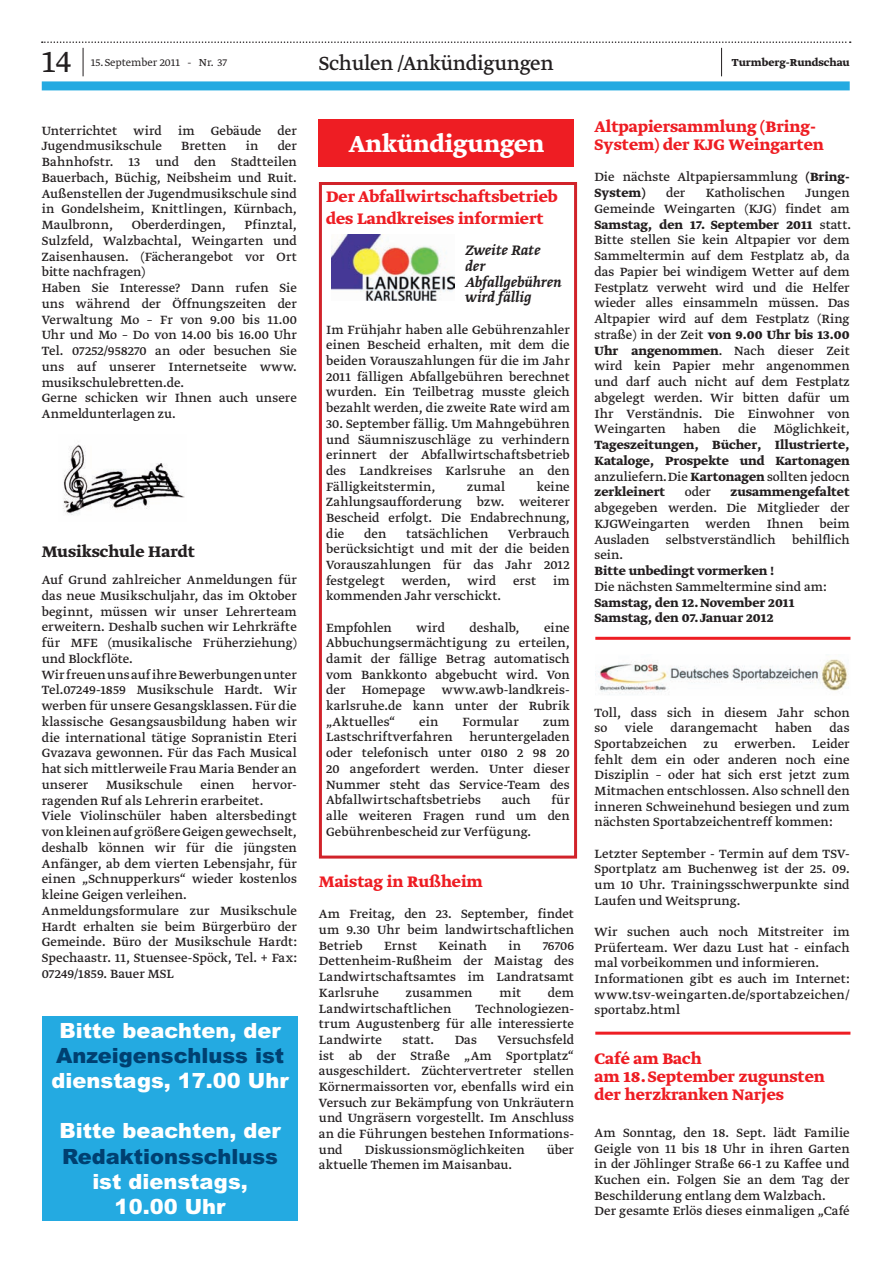
<style>
.page{position:relative;width:893px;height:1263px;background:#fff}
.page>*{position:absolute;margin:0;border:0;box-sizing:border-box;transform-origin:0 0}
.t1{font:300 36px "Greta Text Std";color:#231f20}
.t2{font:700 27px "Greta Text Std";color:#fff}
.t3{font:22.5px "Greta Text Std";letter-spacing:-.015em;color:#231f20}
.t4{font:900 21px/25.2px "Arial";color:#fff;text-align:center}
.t5{font:700 18px/18px "Greta Text Std";color:#ee1d23}
.t6{font:700 18px "Greta Text Std";color:#231f20}
.t7{font:italic 500 16.2px/15.8px "Greta Text Std";color:#231f20}
.t8{font:14.1px/15.8px "Greta Text Std";color:#231f20;text-align:justify}
.t9{font:300 12px "Greta Text Std";color:#231f20}
.t10{font:700 12px "Greta Text Std";color:#231f20}
.s1{color:#004071}
.s2{font-weight:700}
</style>
<div class="page">
<div style="left:42px;top:81px;width:808px;height:9px;background:#24aae1"></div>
<svg style="left:42px;top:41px;width:809px;height:35px"></svg>
<img style="left:63px;top:444px;width:122px;height:71px">
<div style="left:319px;top:182px;width:258px;height:676px;border:3px solid #d1232a"></div>
<hr style="left:595px;top:637px;width:255px;height:3px;background:#ee1d23">
<hr style="left:595px;top:1032px;width:255px;height:3px;background:#ee1d23">
<img style="left:595px;top:659px;width:254px;height:36px">
<img style="left:332px;top:234px;width:122px;height:66px">
<div style="left:319px;top:119px;width:255px;height:47px;background:#ee1d23"></div>
<div style="left:43px;top:1016px;width:255px;height:204px;background:#24aae1"></div>
<p class="t1" style="left:42px;top:39px;width:32px">14</p>
<p class="t9" style="left:91px;top:55px;width:138px">15. September 2011 - Nr. 37</p>
<p class="t3" style="left:319px;top:54px;width:236px">Schulen /Ankündigungen</p>
<p class="t10" style="left:732px;top:58px;width:119px">Turmberg-Rundschau</p>
<p class="t8" style="left:42px;top:123px;width:257px">Unterrichtet wird im Gebäude der<br>Jugendmusikschule</p>
<p class="t8" style="left:42px;top:139px;width:257px;text-indent:236px">der Bahnhofstr. 13 und den Stadtteilen Bauerbach, Bü chig, Neibsheim und Ruit.<br>Außenstellen der Jugendmusikschule sind in Gondelsheim, Knittlingen, Kü rnbach, Maulbronn,</p>
<p class="t8" style="left:181px;top:139px;width:47px">Bretten</p>
<p class="t8" style="left:246px;top:139px;width:14px">in</p>
<p class="t8" style="left:42px;top:218px;width:257px;text-align:left;text-indent:203px">Pfinztal,<br>Sulzfeld, Walzbachtal, Weingarten und<br>Zaisenhausen. (Fächerangebot vor Ort bitte nachfragen)<br>Haben Sie Interesse? Dann rufen Sie uns während der Öffnungszeiten der<br>Verwaltung Mo – Fr von 9.00 bis 11.00<br>Uhr und Mo – Do von 14.00 bis 16.00 Uhr<br>Tel. 07252/958270 an oder besuchen Sie uns auf unserer Internetseite www. musikschulebretten.de.<br>Gerne schicken wir Ihnen auch unsere<br>Anmeldunterlagen zu.</p>
<p class="t8" style="left:132px;top:218px;width:95px">Oberderdingen,</p>
<p class="t6" style="left:42px;top:544px;width:155px">Musikschule Hardt</p>
<p class="t8" style="left:42px;top:573px;width:257px;text-align:left">Auf Grund zahlreicher Anmeldungen fü r das neue Musikschuljahr, das im Oktober beginnt, mü ssen wir unser Lehrerteam erweitern. Deshalb suchen wir Lehrkräfte fü r MFE (musikalische Frü herziehung) und Blockflöte.<br>Wir freuen uns auf ihre Bewerbungen unter Tel.07249-1859 Musikschule Hardt. Wir werben fü r unsere Gesangsklassen. Fü r die klassische Gesangsausbildung haben wir die international tätige Sopranistin Eteri Gvazava gewonnen. Fü r das Fach Musical hat sich mittlerweile Frau Maria Bender an unserer</p>
<p class="t8" style="left:42px;top:777px;width:257px;text-align:left;text-indent:211px">hervor&shy;ragenden Ruf als Lehrerin erarbeitet.<br>Viele Violinschü ler haben altersbedingt von kleinen auf größere Geigen gewechselt, deshalb können wir fü r die jü ngsten Anfänger, ab dem vierten Lebensjahr, fü r einen „Schnupperkurs“ wieder kostenlos kleine Geigen verleihen.<br>Anmeldungsformulare zur Musikschule Hardt erhalten sie beim Bü rgerbü ro der Gemeinde. Bü ro der Musikschule Hardt:<br>Spechaastr. 11, Stuensee-Spöck, Tel. + Fax:<br>07249/1859. Bauer MSL</p>
<p class="t8" style="left:106px;top:777px;width:78px">Musikschule</p>
<p class="t8" style="left:201px;top:777px;width:36px">einen</p>
<p class="t4" style="left:51px;top:1018px;width:239px">Bitte beachten, der<br><span class="s1">Anzeigenschluss ist </span>dienstags, 17.00 Uhr</p>
<p class="t4" style="left:59px;top:1118px;width:223px">Bitte beachten, der<br><span class="s1">Redaktionsschluss </span>ist dienstags,<br>10.00 Uhr</p>
<p class="t2" style="left:349px;top:133px;width:197px">Ankündigungen</p>
<p class="t5" style="left:326px;top:187px;width:233px;line-height:21.6px">Der Abfallwirtschaftsbetrieb des Landkreises informiert</p>
<p class="t7" style="left:465px;top:243px;width:98px">Zweite Rate der<br>Abfallgebü hren wird fällig</p>
<p class="t8" style="left:326px;top:322px;width:245px">Im Frü hjahr haben alle Gebü hrenzahler einen Bescheid erhalten, mit dem die beiden Vorauszahlungen fü r die im Jahr 2011 fälligen Abfallgebü hren berechnet wurden. Ein Teilbetrag musste gleich bezahlt werden, die zweite Rate wird am</p>
<p class="t8" style="left:326px;top:416px;width:245px">30. September fällig. Um Mahngebü hren und Säumniszuschläge zu verhindern erinnert der Abfallwirtschaftsbetrieb des Landkreises Karlsruhe an den Fälligkeitstermin,</p>
<p class="t8" style="left:326px;top:479px;width:245px;text-indent:211px">keine Zahlungsaufforderung bzw. weiterer Bescheid erfolgt. Die Endabrechnung, die</p>
<p class="t8" style="left:467px;top:479px;width:39px">zumal</p>
<p class="t8" style="left:326px;top:526px;width:245px;text-indent:182px">Verbrauch berü cksichtigt und mit der die beiden Vorauszahlungen fü r das Jahr 2012 festgelegt werden, wird erst im kommenden Jahr verschickt.</p>
<p class="t8" style="left:326px;top:620px;width:67px">Empfohlen</p>
<p class="t8" style="left:416px;top:620px;width:30px">wird</p>
<p class="t8" style="left:470px;top:620px;width:51px">deshalb,</p>
<p class="t8" style="left:364px;top:526px;width:24px">den</p>
<p class="t8" style="left:406px;top:526px;width:84px">tatsächlichen</p>
<p class="t8" style="left:326px;top:620px;width:245px;text-indent:218px">eine Abbuchungsermächtigung zu erteilen, damit der fällige Betrag automatisch vom Bankkonto abgebucht wird. Von der Homepage www.awb-landkreis&shy;karlsruhe.de kann unter der Rubrik „Aktuelles“</p>
<p class="t8" style="left:419px;top:714px;width:21px">ein</p>
<p class="t8" style="left:463px;top:714px;width:58px">Formular</p>
<p class="t8" style="left:326px;top:714px;width:245px;text-indent:217px">zum Lastschriftverfahren heruntergeladen oder telefonisch unter 0180 2 98 20<br>20 angefordert werden. Unter dieser Nummer steht das Service-Team des Abfallwirtschaftsbetriebs</p>
<p class="t8" style="left:326px;top:793px;width:245px;text-indent:225px">fü r alle weiteren Fragen rund um den Gebü hrenbescheid zur Verfü gung.</p>
<p class="t5" style="left:319px;top:874px;width:165px">Maistag in Rußheim</p>
<p class="t8" style="left:319px;top:907px;width:257px">Am Freitag, den 23. September, findet um 9.30 Uhr beim landwirtschaftlichen Betrieb</p>
<p class="t8" style="left:502px;top:793px;width:30px">auch</p>
<p class="t8" style="left:384px;top:938px;width:34px">Ernst</p>
<p class="t8" style="left:439px;top:938px;width:50px">Keinath</p>
<p class="t8" style="left:508px;top:938px;width:14px">in</p>
<p class="t8" style="left:319px;top:938px;width:257px;text-indent:224px">76706<br>Dettenheim-Rußheim der Maistag des Landwirtschaftsamtes im Landratsamt Karlsruhe</p>
<p class="t8" style="left:406px;top:985px;width:68px">zusammen</p>
<p class="t8" style="left:499px;top:985px;width:23px">mit</p>
<p class="t8" style="left:548px;top:985px;width:28px">dem</p>
<p class="t8" style="left:319px;top:1001px;width:134px">Landwirtschaftlichen</p>
<p class="t8" style="left:319px;top:1001px;width:257px;text-indent:157px">Technologiezen&shy;trum Augustenberg fü r alle interessierte Landwirte</p>
<p class="t8" style="left:319px;top:1032px;width:257px;text-indent:178px">Versuchsfeld ist ab der Straße „Am Sportplatz“ ausgeschildert. Zü chtervertreter stellen Körnermaissorten vor, ebenfalls wird ein Versuch zur Bekämpfung von Unkräutern und Ungräsern vorgestellt. Im Anschluss an die Fü hrungen bestehen Informations&shy;und</p>
<p class="t8" style="left:403px;top:1032px;width:33px">statt.</p>
<p class="t8" style="left:455px;top:1032px;width:24px">Das</p>
<p class="t8" style="left:365px;top:1142px;width:161px">Diskussionsmöglichkeiten</p>
<p class="t8" style="left:547px;top:1142px;width:29px">ü ber</p>
<p class="t8" style="left:319px;top:1158px;width:195px">aktuelle Themen im Maisanbau.</p>
<p class="t5" style="left:595px;top:118px;width:231px">Altpapiersammlung (Bring-<br>System) der KJG Weingarten</p>
<p class="t8" style="left:595px;top:170px;width:257px">Die nächste Altpapiersammlung <span class="s2">(Bring-<br>System)</span></p>
<p class="t8" style="left:666px;top:186px;width:21px">der</p>
<p class="t8" style="left:706px;top:186px;width:81px">Katholischen</p>
<p class="t8" style="left:595px;top:186px;width:258px;text-indent:211px">Jungen Gemeinde Weingarten (KJG) findet am <span class="s2">Samstag, den 17. September 2011</span> statt.<br>Bitte stellen Sie kein Altpapier vor dem Sammeltermin auf dem Festplatz ab, da das Papier bei windigem Wetter auf dem Festplatz verweht wird und die Helfer wieder alles einsammeln mü ssen. Das Altpapier wird auf dem Festplatz (Ring straße) in der Zeit <span class="s2">von 9.00 Uhr bis 13.00<br>Uhr angenommen</span>. Nach dieser Zeit wird kein Papier mehr angenommen und darf auch nicht auf dem Festplatz abgelegt werden. Wir bitten dafü r um Ihr Verständnis. Die Einwohner von Weingarten haben die Möglichkeit, <span class="s2">Tageszeitungen, Bü cher, Illustrierte, Kataloge, Prospekte und Kartonagen </span>anzuliefern. Die <span class="s2">Kartonagen</span> sollten jedocn <span class="s2">zerkleinert</span></p>
<p class="t8" style="left:595px;top:485px;width:257px;text-align:left;text-indent:136px"><span class="s2">zusammengefaltet </span>abgegeben werden. Die Mitglieder der<br>KJGWeingarten werden Ihnen beim<br>Ausladen selbstverständlich behilflich sein.<br><span class="s2">Bitte unbedingt vormerken !<br></span>Die nächsten Sammeltermine sind am:<br><span class="s2">Samstag, den 12. November 2011<br>Samstag, den 07. Januar 2012</span></p>
<p class="t8" style="left:685px;top:485px;width:28px">oder</p>
<p class="t8" style="left:595px;top:705px;width:257px">Toll, dass sich in diesem Jahr schon so viele darangemacht haben das Sportabzeichen zu erwerben. Leider fehlt dem ein oder anderen noch eine Disziplin – oder hat sich erst jetzt zum Mitmachen entschlossen. Also schnell den inneren Schweinehund besiegen und zum nächsten Sportabzeichentreff kommen:</p>
<p class="t8" style="left:595px;top:846px;width:257px">Letzter September - Termin auf dem TSV-Sportplatz am Buchenweg ist der 25. 09. um 10 Uhr. Trainingsschwerpunkte sind Laufen und Weitsprung.</p>
<p class="t8" style="left:595px;top:925px;width:257px;text-align:left">Wir suchen auch noch Mitstreiter im Prü ferteam. Wer dazu Lust hat - einfach mal vorbeikommen und informieren.<br>Informationen gibt es auch im Internet: www.tsv-weingarten.de/sportabzeichen/ sportabz.html</p>
<p class="t5" style="left:595px;top:1050px;width:232px">Café am Bach<br>am 18. September zugunsten der herzkranken Narjes</p>
<p class="t8" style="left:595px;top:1125px;width:257px;text-align:left">Am Sonntag, den 18. Sept. lädt Familie Geigle von 11 bis 18 Uhr in ihren Garten in der Jöhlinger Straße 66-1 zu Kaffee und Kuchen ein. Folgen Sie an dem Tag der Beschilderung entlang dem Walzbach.<br>Der gesamte Erlös dieses einmaligen „Café</p>
</div>
